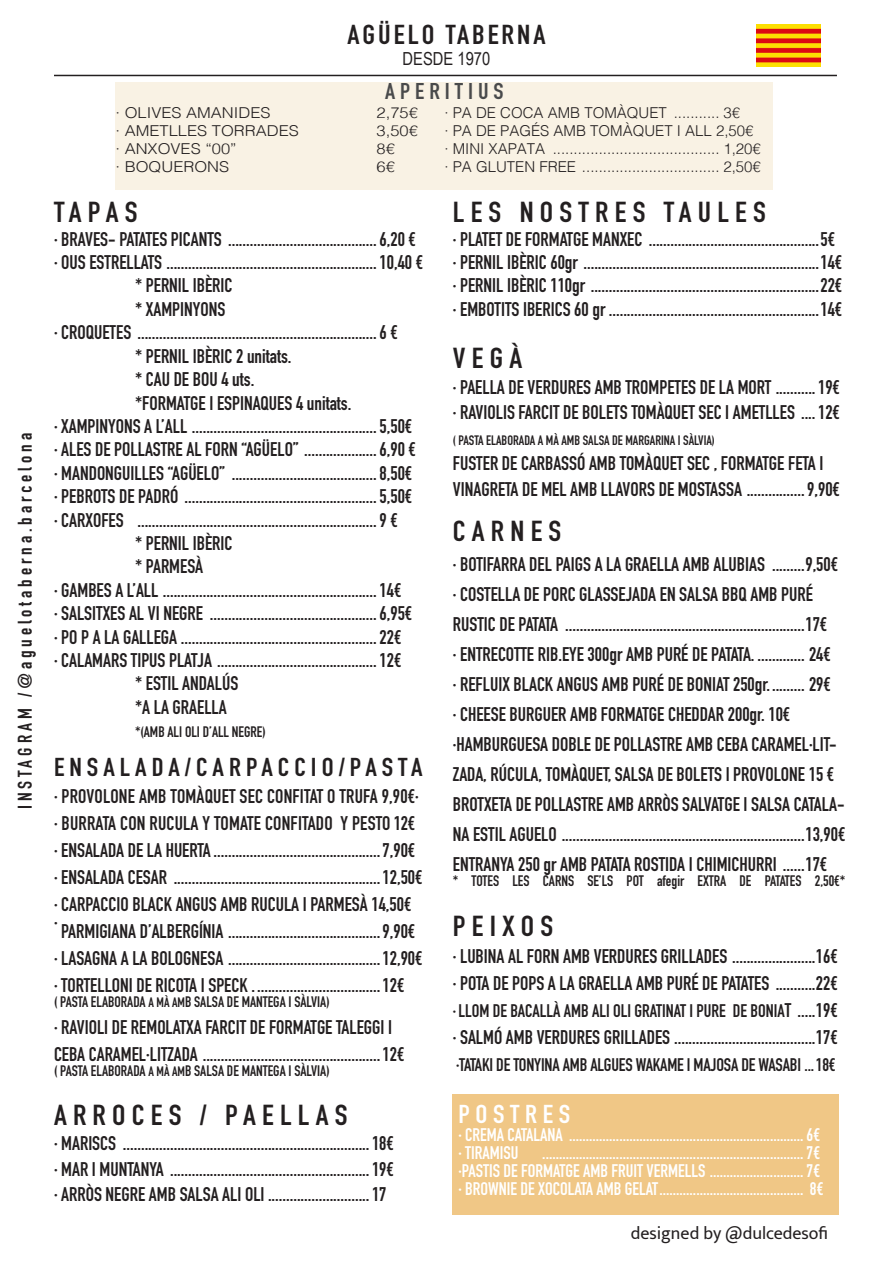
<style>
.page{position:relative;width:893px;height:1263px;background:#fff}
.page>*{position:absolute;margin:0;border:0;box-sizing:border-box;transform-origin:0 0}
.t1{font:700 28.5px "DIN Condensed";letter-spacing:.2em;color:#231f20;scale:1.1 1}
.t2{font:700 27px "DIN Condensed";letter-spacing:.1em;color:#231f20;scale:1.1 1}
.t3{font:700 25.5px "DIN Condensed";letter-spacing:.18em;color:#231f20;scale:1.1 1}
.t4{font:700 25.5px "DIN Condensed";letter-spacing:.2em;color:#fff;scale:1.1 1}
.t5{font:700 22.5px "DIN Condensed";letter-spacing:.2em;color:#494a4b;scale:1.1 1}
.t6{font:700 19.5px/30px "DIN Condensed";color:#231f20}
.t7{font:700 19.5px "DIN Condensed";letter-spacing:.2em;color:#231f20}
.t8{font:700 18px "DIN Condensed";color:#fff}
.t9{font:700 18px "DIN Condensed";letter-spacing:-.01em;color:#231f20}
.t10{font:18px "Mukta Mahee";color:#231f20}
.t11{font:18px "Arial Narrow";color:#231f20}
.t12{font:300 15px "Helvetica";color:#231f20}
.t13{font:700 15px "DIN Condensed";color:#231f20}
.t14{font:300 15px "Helvetica";color:#231f20;scale:1.1 1}
.t15{font:700 13.5px "DIN Condensed";color:#231f20}
.s1{font-size:13.5px}
.s2{font-size:19.5px}
</style>
<div class="page">
<div style="left:453px;top:1094px;width:386px;height:121px;background:#f0c786"></div>
<hr style="left:54px;top:75px;width:783px;height:1px;background:#231f20">
<div style="left:116px;top:83px;width:657px;height:107px;background:#f9f2e4"></div>
<img style="left:757px;top:24px;width:64px;height:43px">
<p class="t7" style="left:12px;top:809px;width:377px;rotate:-90deg">INSTAGRAM /@aguelotaberna.barcelona</p>
<p class="t2" style="left:347px;top:16px;width:182px">AGÜELO TABERNA</p>
<p class="t11" style="left:403px;top:46px;width:89px">DESDE 1970</p>
<p class="t5" style="left:385px;top:76px;width:109px">APERITIUS</p>
<p class="t14" style="left:116px;top:100px;width:142px">· OLIVES AMANIDES</p>
<p class="t14" style="left:377px;top:100px;width:39px">2,75€</p>
<p class="t14" style="left:116px;top:118px;width:168px">· AMETLLES TORRADES</p>
<p class="t14" style="left:377px;top:118px;width:39px">3,50€</p>
<p class="t14" style="left:116px;top:136px;width:112px">· ANXOVES “00”</p>
<p class="t14" style="left:377px;top:136px;width:18px">8€</p>
<p class="t14" style="left:116px;top:154px;width:105px">· BOQUERONS</p>
<p class="t14" style="left:377px;top:154px;width:18px">6€</p>
<p class="t1" style="left:54px;top:193px;width:78px">TAPAS</p>
<p class="t6" style="left:54px;top:224px;width:363px">· BRAVES- PATATES PICANTS .........................................6,20 €</p>
<p class="t6" style="left:54px;top:247px;width:371px">· OUS ESTRELLATS ..........................................................10,40 €</p>
<p class="t6" style="left:135px;top:271px;width:99px">* PERNIL IBÈRIC</p>
<p class="t6" style="left:135px;top:294px;width:92px">* XAMPINYONS</p>
<p class="t6" style="left:54px;top:317px;width:345px">· CROQUETES ..................................................................6 €</p>
<p class="t6" style="left:135px;top:341px;width:158px">* PERNIL IBÈRIC 2 unitats.</p>
<p class="t6" style="left:135px;top:364px;width:121px">* CAU DE BOU 4 uts.</p>
<p class="t6" style="left:135px;top:388px;width:218px">*FORMATGE I ESPINAQUES 4 unitats.</p>
<p class="t6" style="left:54px;top:411px;width:360px">· XAMPINYONS A L’ALL ...................................................5,50€</p>
<p class="t6" style="left:54px;top:434px;width:363px">· ALES DE POLLASTRE AL FORN “AGÜELO” ....................6,90 €</p>
<p class="t6" style="left:54px;top:458px;width:360px">· MANDONGUILLES “AGÜELO” ........................................8,50€</p>
<p class="t6" style="left:54px;top:481px;width:360px">· PEBROTS DE PADRÓ .....................................................5,50€</p>
<p class="t6" style="left:54px;top:505px;width:345px">· CARXOFES ..................................................................9 €</p>
<p class="t6" style="left:135px;top:528px;width:99px">* PERNIL IBÈRIC</p>
<p class="t6" style="left:135px;top:551px;width:70px">* PARMESÀ</p>
<p class="t6" style="left:54px;top:575px;width:349px">· GAMBES A L’ALL ...........................................................14€</p>
<p class="t6" style="left:54px;top:598px;width:360px">· SALSITXES AL VI NEGRE ..............................................6,95€</p>
<p class="t6" style="left:54px;top:622px;width:349px">· PO P A LA GALLEGA ......................................................22€</p>
<p class="t6" style="left:54px;top:645px;width:349px">· CALAMARS TIPUS PLATJA ............................................12€</p>
<p class="t6" style="left:135px;top:668px;width:105px">* ESTIL ANDALÚS</p>
<p class="t6" style="left:135px;top:692px;width:93px">*A LA GRAELLA</p>
<p class="t13" style="left:135px;top:722px;width:132px">*(AMB ALI OLI D’ALL NEGRE)</p>
<p class="t3" style="left:54px;top:749px;width:336px">ENSALADA/CARPACCIO/PASTA</p>
<p class="t6" style="left:54px;top:782px;width:366px;line-height:27px">· PROVOLONE AMB TOMÀQUET SEC CONFITAT O TRUFA 9,90€· · BURRATA CON RUCULA Y TOMATE CONFITADO Y PESTO 12€</p>
<p class="t6" style="left:54px;top:835px;width:363px">· ENSALADA DE LA HUERTA ..............................................7,90€</p>
<p class="t6" style="left:54px;top:862px;width:370px">· ENSALADA CESAR .........................................................12,50€</p>
<p class="t6" style="left:54px;top:889px;width:359px">· CARPACCIO BLACK ANGUS AMB RUCULA I PARMESÀ 14,50€</p>
<p class="t6" style="left:54px;top:907px;width:5px">·</p>
<p class="t6" style="left:61px;top:916px;width:356px">PARMIGIANA D’ALBERGÍNIA ..........................................9,90€</p>
<p class="t6" style="left:54px;top:943px;width:370px">· LASAGNA A LA BOLOGNESA ..........................................12,90€</p>
<p class="t6" style="left:54px;top:970px;width:352px">· TORTELLONI DE RICOTA I SPECK ...................................12€</p>
<p class="t13" style="left:54px;top:991px;width:277px">( PASTA ELABORADA <span class="s1">A MÀ AM</span>B SALSA DE MANTEGA I SÀLVIA)</p>
<p class="t6" style="left:54px;top:1013px;width:352px;line-height:27px">· RAVIOLI DE REMOLATXA FARCIT DE FORMATGE TALEGGI I<br>CEBA CARAMEL·LITZADA .................................................12€</p>
<p class="t13" style="left:54px;top:1060px;width:277px">( PASTA ELABORADA <span class="s1">A MÀ AM</span>B SALSA DE MANTEGA I SÀLVIA)</p>
<p class="t1" style="left:54px;top:1095px;width:268px">ARROCES / PAELLAS</p>
<p class="t6" style="left:54px;top:1128px;width:341px">· MARISCS ....................................................................18€</p>
<p class="t6" style="left:54px;top:1154px;width:341px">· MAR I MUNTANYA .......................................................19€</p>
<p class="t6" style="left:54px;top:1179px;width:334px">· ARRÒS NEGRE AMB SALSA ALI OLI ............................17</p>
<p class="t12" style="left:444px;top:100px;width:297px">· PA DE COCA AMB TOMÀQUET ........... 3€</p>
<p class="t12" style="left:444px;top:118px;width:311px">· PA DE PAGÉS AMB TOMÀQUET I ALL 2,50€</p>
<p class="t12" style="left:444px;top:136px;width:318px">· MINI XAPATA ........................................ 1,20€</p>
<p class="t12" style="left:444px;top:154px;width:318px">· PA GLUTEN FREE ................................. 2,50€</p>
<p class="t1" style="left:453px;top:193px;width:286px">LES NOSTRES TAULES</p>
<p class="t6" style="left:453px;top:224px;width:384px">· PLATET DE FORMATGE MANXEC ...............................................5€</p>
<p class="t6" style="left:453px;top:247px;width:391px">· PERNIL IBÈRIC 60gr .................................................................14€</p>
<p class="t6" style="left:453px;top:271px;width:391px">· PERNIL IBÈRIC 110gr ...............................................................22€</p>
<p class="t6" style="left:453px;top:294px;width:391px">· EMBOTITS IBERICS 60 gr ..........................................................14€</p>
<p class="t1" style="left:453px;top:339px;width:64px">VEGÀ</p>
<p class="t6" style="left:453px;top:372px;width:389px">· PAELLA DE VERDURES AMB TROMPETES DE LA MORT ...........19€</p>
<p class="t6" style="left:453px;top:397px;width:389px">· RAVIOLIS FARCIT DE BOLETS TOMÀQUET SEC I AMETLLES ....12€</p>
<p class="t15" style="left:453px;top:431px;width:264px">( PASTA ELABORADA A MÀ AMB SALSA DE MARGARINA I SÀLVIA)</p>
<p class="t6" style="left:453px;top:451px;width:389px;line-height:25.5px">FUSTER DE CARBASSÓ AMB TOMÀQUET SEC , FORMATGE FETA I<br>VINAGRETA DE MEL AMB LLAVORS DE MOSTASSA ................9,90€</p>
<p class="t1" style="left:453px;top:512px;width:100px">CARNES</p>
<p class="t6" style="left:453px;top:549px;width:387px">· BOTIFARRA DEL PAIGS A LA GRAELLA AMB ALUBIAS .........9,50€</p>
<p class="t6" style="left:453px;top:579px;width:376px">· COSTELLA DE PORC GLASSEJADA EN SALSA BBQ AMB PURÉ<br>RUSTIC DE PATATA ..................................................................17€</p>
<p class="t6" style="left:453px;top:639px;width:379px">· ENTRECOTTE RIB.EYE 300gr AMB PURÉ DE PATATA. ............. 24€</p>
<p class="t6" style="left:453px;top:669px;width:379px">· REFLUIX BLACK ANGUS AMB PURÉ DE BONIAT 250gr.......... 29€</p>
<p class="t6" style="left:453px;top:699px;width:339px">· CHEESE BURGUER AMB FORMATGE CHEDDAR 200gr. 10€</p>
<p class="t6" style="left:453px;top:729px;width:385px">·HAMBURGUESA DOBLE DE POLLASTRE AMB CEBA CARAMEL·LIT-<br>ZADA, RÚCULA, TOMÀQUET, SALSA DE BOLETS I PROVOLONE 15 €</p>
<p class="t6" style="left:453px;top:789px;width:394px">BROTXETA DE POLLASTRE AMB ARRÒS SALVATGE I SALSA CATALA-<br>NA ESTIL AGUELO ...................................................................13,90€</p>
<p class="t6" style="left:453px;top:849px;width:376px">ENTRANYA 250 gr AMB PATATA ROSTIDA I CHIMICHURRI ......17€</p>
<p class="t13" style="left:453px;top:871px;width:394px">* TOTES LES CARNS SE’LS POT afegir EXTRA DE PATATES 2,50€*</p>
<p class="t1" style="left:453px;top:906px;width:93px">PEIXOS</p>
<p class="t6" style="left:453px;top:941px;width:386px">· LUBINA AL FORN AMB VERDURES GRILLADES .......................16€</p>
<p class="t6" style="left:453px;top:968px;width:386px">· POTA DE POPS A LA GRAELLA AMB PURÉ DE PATATES ...........22€</p>
<p class="t9" style="left:453px;top:998px;width:386px">· LLOM DE BACALLÀ AMB ALI OLI GRATINAT I PURE DE BONIA<span class="s2">T .....19€</span></p>
<p class="t6" style="left:453px;top:1022px;width:386px">· SALMÓ AMB VERDURES GRILLADES .......................................17€</p>
<p class="t9" style="left:456px;top:1052px;width:381px">·TATAKI DE TONYINA AMB ALGUES WAKAME I MAJOSA DE WASABI ...18€</p>
<p class="t4" style="left:459px;top:1096px;width:103px">POSTRES</p>
<p class="t8" style="left:459px;top:1122px;width:363px">· CREMA CATALANA ...................................................................... 6€</p>
<p class="t8" style="left:459px;top:1140px;width:61px">· TIRAMISU</p>
<p class="t8" style="left:542px;top:1140px;width:279px">.............................................................................. 7€</p>
<p class="t8" style="left:459px;top:1158px;width:363px">·PASTIS DE FORMATGE AMB FRUIT VERMELLS ............................ 7€</p>
<p class="t8" style="left:459px;top:1176px;width:366px">· BROWNIE DE XOCOLATA AMB GELAT........................................... 8€</p>
<p class="t10" style="left:631px;top:1222px;width:199px">designed by @dulcedesofi</p>
</div>
